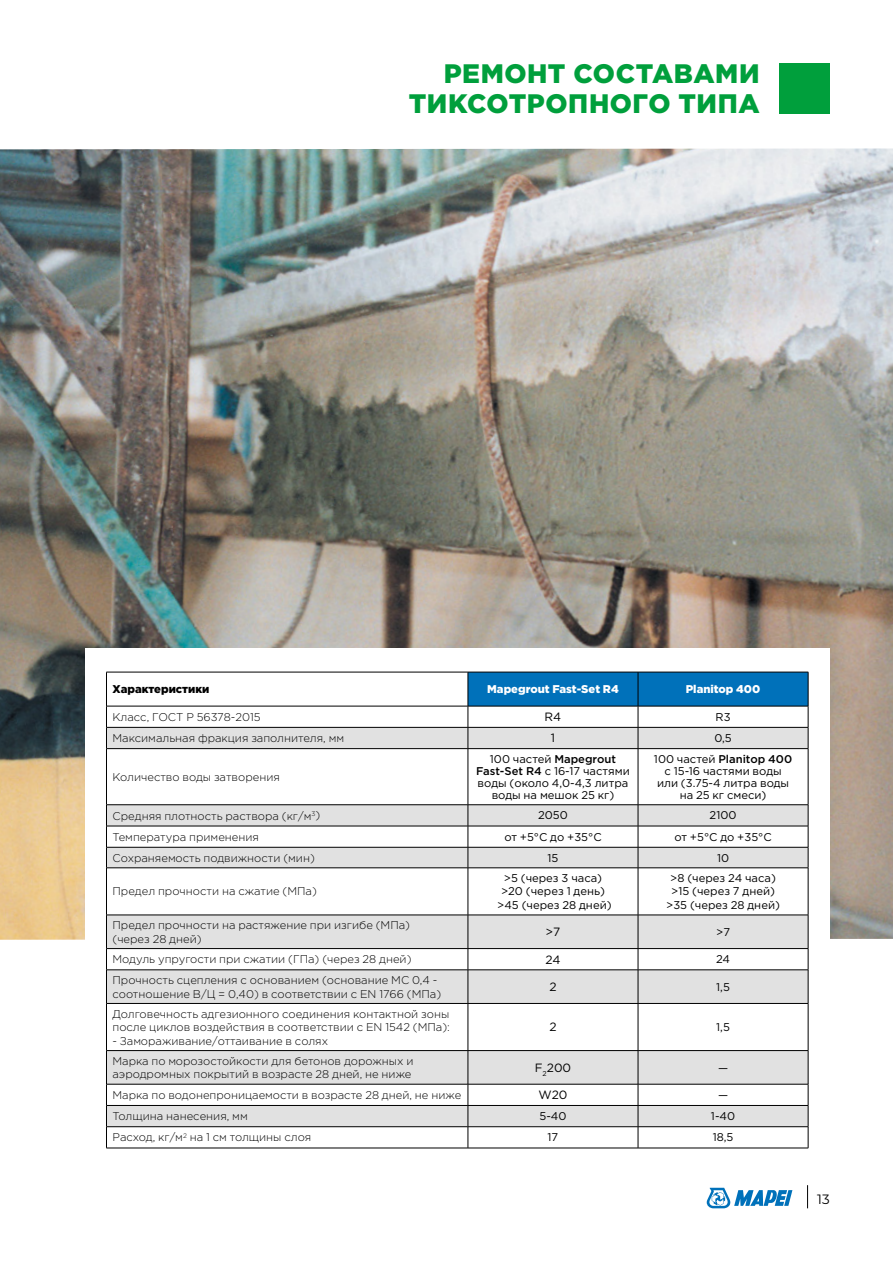
<style>
.page{position:relative;width:893px;height:1263px;background:#fff}
.page>*{position:absolute;margin:0;border:0;box-sizing:border-box;transform-origin:0 0}
.t1{font:900 26.7px/30px "Gotham Pro";letter-spacing:.025em;color:#009f3c}
.t2{font:13.5px "Montserrat";color:#000}
.t3{font:12px "Gotham Pro";color:#000}
.t4{font:300 11.25px/13.5px "Gotham Pro";color:#000}
.t5{font:11.25px/12px "Gotham Pro";color:#000;text-align:center}
.t6{font:900 11.25px "Gotham Pro";color:#fff}
.t7{font:900 11.25px "Gotham Pro";color:#000}
.s1{font-weight:500}
</style>
<div class="page">
<div style="left:779px;top:64px;width:50px;height:50px;background:#009f3c"></div>
<svg style="left:706px;top:1188px;width:86px;height:20px"></svg>
<svg style="left:807px;top:1185px;width:1px;height:23px"></svg>
<img style="left:0;top:148px;width:893px;height:792px">
<div style="left:85px;top:648px;width:744px;height:490px;background:#fff"></div>
<svg style="left:107px;top:673px;width:701px;height:475px"></svg>
<svg style="left:107px;top:728px;width:701px;height:398px"></svg>
<div style="left:468px;top:1127px;width:170px;height:21px;background:#fff"></div>
<hr style="left:468px;top:748px;width:170px;height:1px;background:#000">
<hr style="left:468px;top:749px;width:1px;height:55px;background:#000">
<hr style="left:638px;top:749px;width:1px;height:55px;background:#000">
<hr style="left:468px;top:804px;width:170px;height:1px;background:#000">
<hr style="left:468px;top:826px;width:170px;height:1px;background:#000">
<hr style="left:468px;top:847px;width:170px;height:1px;background:#000">
<svg style="left:468px;top:805px;width:1px;height:62px"></svg>
<svg style="left:638px;top:805px;width:1px;height:62px"></svg>
<hr style="left:468px;top:867px;width:170px;height:1px;background:#000">
<hr style="left:468px;top:868px;width:1px;height:47px;background:#000">
<hr style="left:468px;top:915px;width:170px;height:1px;background:#000">
<hr style="left:468px;top:915px;width:1px;height:33px;background:#000">
<hr style="left:468px;top:948px;width:170px;height:1px;background:#000">
<svg style="left:468px;top:949px;width:1px;height:20px"></svg>
<hr style="left:468px;top:969px;width:170px;height:1px;background:#000">
<hr style="left:468px;top:970px;width:1px;height:33px;background:#000">
<hr style="left:468px;top:1003px;width:170px;height:1px;background:#000">
<hr style="left:468px;top:1004px;width:1px;height:46px;background:#000">
<hr style="left:468px;top:1050px;width:170px;height:1px;background:#000">
<hr style="left:468px;top:1051px;width:1px;height:33px;background:#000">
<hr style="left:468px;top:1084px;width:170px;height:1px;background:#000">
<hr style="left:468px;top:1105px;width:170px;height:1px;background:#000">
<hr style="left:468px;top:1126px;width:170px;height:1px;background:#000">
<svg style="left:468px;top:1084px;width:1px;height:64px"></svg>
<hr style="left:468px;top:1148px;width:170px;height:1px;background:#000">
<hr style="left:106px;top:672px;width:362px;height:1px;background:#000">
<hr style="left:106px;top:672px;width:1px;height:34px;background:#000">
<hr style="left:106px;top:706px;width:362px;height:1px;background:#000">
<hr style="left:106px;top:727px;width:362px;height:1px;background:#000">
<svg style="left:106px;top:706px;width:1px;height:42px"></svg>
<svg style="left:468px;top:672px;width:341px;height:76px"></svg>
<hr style="left:106px;top:748px;width:362px;height:1px;background:#000">
<hr style="left:106px;top:749px;width:1px;height:55px;background:#000">
<hr style="left:638px;top:748px;width:170px;height:1px;background:#000">
<hr style="left:808px;top:749px;width:1px;height:55px;background:#000">
<hr style="left:106px;top:804px;width:362px;height:1px;background:#000">
<hr style="left:638px;top:804px;width:170px;height:1px;background:#000">
<hr style="left:106px;top:826px;width:362px;height:1px;background:#000">
<hr style="left:638px;top:826px;width:170px;height:1px;background:#000">
<hr style="left:106px;top:847px;width:362px;height:1px;background:#000">
<svg style="left:106px;top:805px;width:1px;height:62px"></svg>
<hr style="left:638px;top:847px;width:170px;height:1px;background:#000">
<svg style="left:808px;top:805px;width:1px;height:63px"></svg>
<hr style="left:106px;top:867px;width:362px;height:1px;background:#000">
<hr style="left:106px;top:868px;width:1px;height:47px;background:#000">
<hr style="left:638px;top:867px;width:170px;height:1px;background:#000">
<hr style="left:638px;top:868px;width:1px;height:47px;background:#000">
<hr style="left:808px;top:868px;width:1px;height:47px;background:#000">
<hr style="left:106px;top:915px;width:362px;height:1px;background:#000">
<hr style="left:106px;top:915px;width:1px;height:33px;background:#000">
<hr style="left:638px;top:915px;width:170px;height:1px;background:#000">
<hr style="left:638px;top:915px;width:1px;height:33px;background:#000">
<hr style="left:808px;top:915px;width:1px;height:33px;background:#000">
<hr style="left:106px;top:948px;width:362px;height:1px;background:#000">
<svg style="left:106px;top:949px;width:1px;height:20px"></svg>
<hr style="left:638px;top:948px;width:170px;height:1px;background:#000">
<svg style="left:638px;top:949px;width:1px;height:20px"></svg>
<svg style="left:808px;top:949px;width:1px;height:21px"></svg>
<hr style="left:106px;top:969px;width:362px;height:1px;background:#000">
<hr style="left:106px;top:970px;width:1px;height:33px;background:#000">
<hr style="left:638px;top:969px;width:170px;height:1px;background:#000">
<hr style="left:638px;top:970px;width:1px;height:33px;background:#000">
<hr style="left:808px;top:970px;width:1px;height:33px;background:#000">
<hr style="left:106px;top:1003px;width:362px;height:1px;background:#000">
<hr style="left:106px;top:1004px;width:1px;height:46px;background:#000">
<hr style="left:638px;top:1003px;width:170px;height:1px;background:#000">
<hr style="left:638px;top:1004px;width:1px;height:46px;background:#000">
<hr style="left:808px;top:1004px;width:1px;height:46px;background:#000">
<hr style="left:106px;top:1050px;width:362px;height:1px;background:#000">
<hr style="left:106px;top:1051px;width:1px;height:33px;background:#000">
<hr style="left:638px;top:1050px;width:170px;height:1px;background:#000">
<hr style="left:638px;top:1051px;width:1px;height:33px;background:#000">
<hr style="left:808px;top:1051px;width:1px;height:33px;background:#000">
<hr style="left:106px;top:1084px;width:362px;height:1px;background:#000">
<hr style="left:638px;top:1084px;width:170px;height:1px;background:#000">
<svg style="left:638px;top:1084px;width:1px;height:64px"></svg>
<hr style="left:106px;top:1105px;width:362px;height:1px;background:#000">
<hr style="left:638px;top:1105px;width:170px;height:1px;background:#000">
<hr style="left:106px;top:1126px;width:362px;height:1px;background:#000">
<svg style="left:106px;top:1084px;width:1px;height:64px"></svg>
<hr style="left:638px;top:1126px;width:170px;height:1px;background:#000">
<svg style="left:808px;top:1084px;width:1px;height:64px"></svg>
<hr style="left:106px;top:1148px;width:362px;height:1px;background:#000">
<hr style="left:638px;top:1148px;width:170px;height:1px;background:#000">
<h1 class="t1" style="left:409px;top:58px;width:349px;text-indent:35px">Ремонт составами ти ксотроп ного тип</h1>
<h1 class="t1" style="left:738px;top:88px;width:23px">а</h1>
<p class="t7" style="left:112px;top:683px;width:98px">Характеристики</p>
<p class="t6" style="left:487px;top:683px;width:133px">Mapegrout Fast-Set R4</p>
<p class="t6" style="left:686px;top:683px;width:76px">Planitop 400</p>
<p class="t4" style="left:112px;top:710px;width:150px">Класс, ГОСТ Р 56378-2015</p>
<p class="t3" style="left:545px;top:710px;width:18px">R4</p>
<p class="t5" style="left:716px;top:711px;width:17px">R3</p>
<p class="t4" style="left:112px;top:731px;width:233px">Максимальная фракция заполнителя, мм</p>
<p class="t3" style="left:551px;top:731px;width:6px">1</p>
<p class="t5" style="left:714px;top:732px;width:19px">0,5</p>
<p class="t4" style="left:112px;top:770px;width:169px">Количество воды затворения</p>
<p class="t5" style="left:476px;top:753px;width:155px">100 частей <span class="s1">Mapegrout<br>Fast-Set R4</span> с 16-17 частями воды (около 4,0-4,3 литра воды на мешок 25 кг)</p>
<p class="t5" style="left:654px;top:753px;width:140px">100 частей <span class="s1">Planitop 400 </span>с 15-16 частями воды или (3.75-4 литра воды на 25 кг смеси)</p>
<p class="t4" style="left:112px;top:809px;width:209px">Средняя плотность раствора (кг/м<sup>3</sup>)</p>
<p class="t5" style="left:538px;top:809px;width:31px">2050</p>
<p class="t5" style="left:710px;top:809px;width:28px">2100</p>
<p class="t4" style="left:112px;top:830px;width:148px">Температура применения</p>
<p class="t5" style="left:504px;top:831px;width:99px">от +5°С до +35°С</p>
<p class="t5" style="left:674px;top:831px;width:99px">от +5°С до +35°С</p>
<p class="t4" style="left:112px;top:851px;width:204px">Сохраняемость подвижности (мин)</p>
<p class="t5" style="left:547px;top:852px;width:12px">15</p>
<p class="t5" style="left:717px;top:852px;width:14px">10</p>
<p class="t4" style="left:113px;top:885px;width:206px">Предел прочности на сжатие (МПа)</p>
<p class="t5" style="left:497px;top:871px;width:116px;line-height:13.5px">&gt;5 (через 3 часа) &gt;20 (через 1 день) &gt;45 (через 28 дней)</p>
<p class="t5" style="left:666px;top:871px;width:115px;line-height:13.5px">&gt;8 (через 24 часа) &gt;15 (через 7 дней) &gt;35 (через 28 дней)</p>
<p class="t4" style="left:113px;top:918px;width:299px">Предел прочности на растяжение при изгибе (МПа) (через 28 дней)</p>
<p class="t3" style="left:546px;top:925px;width:16px">&gt;7</p>
<p class="t5" style="left:716px;top:926px;width:15px">&gt;7</p>
<p class="t4" style="left:112px;top:953px;width:301px">Модуль упругости при сжатии (ГПа) (через 28 дней)</p>
<p class="t3" style="left:545px;top:953px;width:16px">24</p>
<p class="t5" style="left:716px;top:953px;width:15px">24</p>
<p class="t4" style="left:112px;top:973px;width:330px">Прочность сцепления с основанием (основание МС 0,4 - соотношение В/Ц = 0,40) в соответствии с EN 1766 (MПa)</p>
<p class="t3" style="left:549px;top:980px;width:9px">2</p>
<p class="t5" style="left:716px;top:981px;width:15px">1,5</p>
<p class="t4" style="left:112px;top:1007px;width:339px">Долговечность адгезионного соединения контактной зоны после циклов воздействия в соответствии с EN 1542 (MПa):</p>
<p class="t4" style="left:112px;top:1034px;width:217px">- Замораживание/оттаивание в солях</p>
<p class="t3" style="left:549px;top:1020px;width:9px">2</p>
<p class="t5" style="left:716px;top:1021px;width:15px">1,5</p>
<p class="t4" style="left:112px;top:1054px;width:303px">Марка по морозостойкости для бетонов дорожных и аэродромных покрытий в возрасте 28 дней, не ниже</p>
<p class="t3" style="left:535px;top:1061px;width:38px">F<sub>2</sub>200</p>
<p class="t5" style="left:718px;top:1061px;width:12px">—</p>
<p class="t4" style="left:112px;top:1088px;width:350px">Марка по водонепроницаемости в возрасте 28 дней, не ниже</p>
<p class="t3" style="left:538px;top:1088px;width:31px">W20</p>
<p class="t5" style="left:718px;top:1089px;width:12px">—</p>
<p class="t4" style="left:112px;top:1109px;width:137px">Толщина нанесения, мм</p>
<p class="t5" style="left:539px;top:1110px;width:29px">5-40</p>
<p class="t5" style="left:711px;top:1110px;width:26px">1-40</p>
<p class="t4" style="left:112px;top:1131px;width:200px">Расход, кг/м<sup>2</sup> на 1 см толщины слоя</p>
<p class="t5" style="left:548px;top:1131px;width:12px">17</p>
<p class="t5" style="left:713px;top:1131px;width:22px">18,5</p>
<p class="t2" style="left:817px;top:1189px;width:14px">13</p>
</div>
